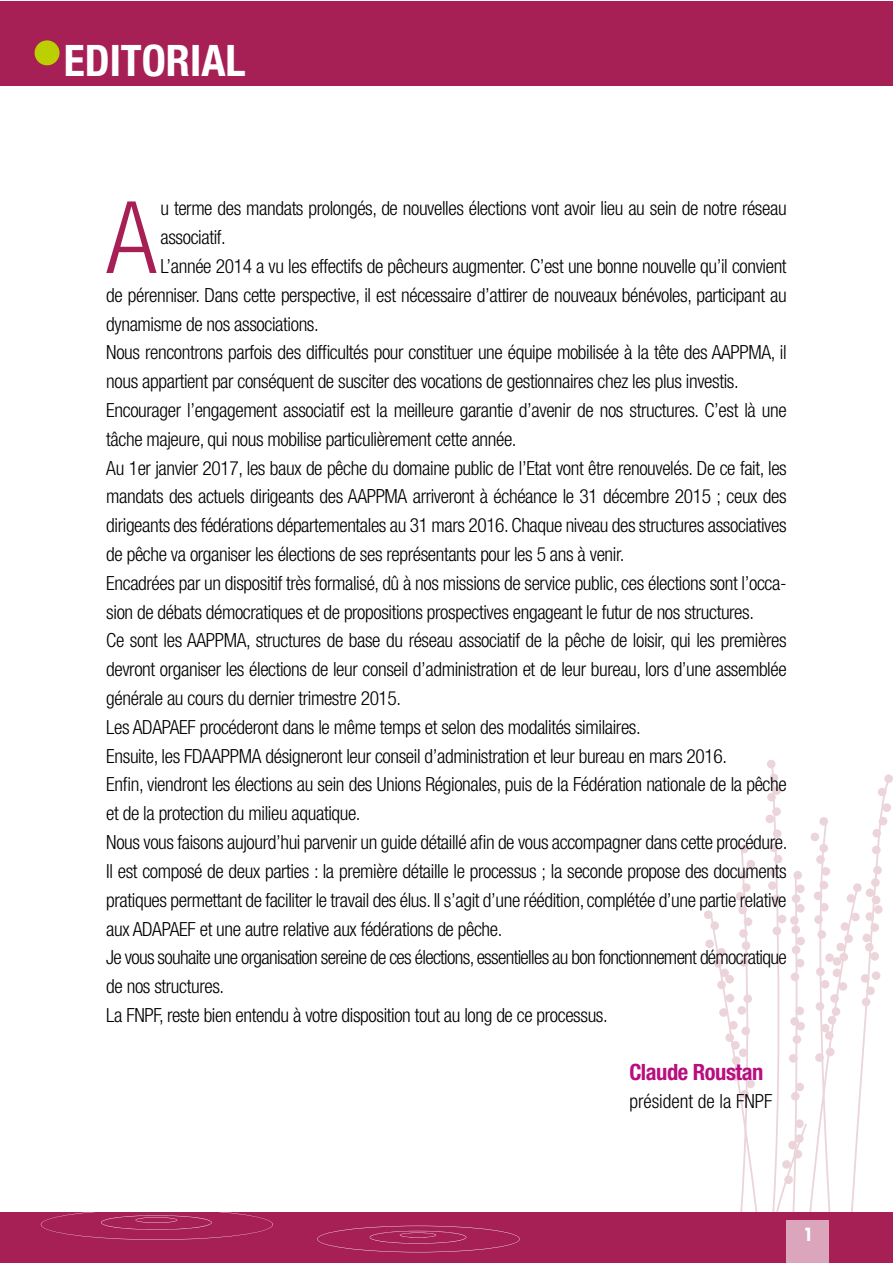
<style>
.page{position:relative;width:893px;height:1263px;background:#fff}
.page>*{position:absolute;margin:0;border:0;box-sizing:border-box;transform-origin:0 0}
.t1{font:300 condensed 100.2px "Helvetica Neue";color:#a62055}
.t2{font:700 condensed 43.5px "Helvetica Neue";color:#fff}
.t3{font:700 condensed 22.5px "Helvetica Neue";letter-spacing:-.02em;color:#b80e80}
.t4{font:300 condensed 19.5px "Helvetica Neue";letter-spacing:-.02em;color:#000}
.t5{font:300 condensed 19.5px "Helvetica Neue";color:#000}
.t6{font:700 19.5px "Aero Matics Display";color:#fff}
</style>
<div class="page">
<div style="left:0;top:1px;width:892px;height:84px;background:#a62055"></div>
<div style="left:35px;top:40px;width:25px;height:25px;background:#bccf00;border-radius:50%"></div>
<div style="left:704px;top:910px;width:8px;height:9px;background:#ecd5da;border-radius:50%"></div>
<div style="left:705px;top:939px;width:9px;height:9px;background:#ecd5da;border-radius:50%"></div>
<div style="left:767px;top:760px;width:8px;height:8px;background:#ecd5da;border-radius:50%"></div>
<div style="left:884px;top:774px;width:8px;height:9px;background:#ecd5da;border-radius:50%"></div>
<svg style="left:710px;top:764px;width:180px;height:448px"></svg>
<div style="left:0;top:1212px;width:892px;height:51px;background:#a62055"></div>
<svg style="left:317px;top:1226px;width:203px;height:26px"></svg>
<svg style="left:41px;top:1212px;width:232px;height:28px"></svg>
<div style="left:787px;top:1220px;width:42px;height:43px;background:#dba5bb"></div>
<h2 class="t2" style="left:64px;top:34px;width:183px">EDITORIAL</h2>
<h1 class="t1" style="left:106px;top:180px;width:52px">A</h1>
<p class="t4" style="left:160px;top:197px;width:628px">u terme des mandats prolongés, de nouvelles élections vont avoir lieu au sein de notre réseau</p>
<p class="t4" style="left:160px;top:226px;width:67px">associatif.</p>
<p class="t4" style="left:160px;top:255px;width:628px">L’année 2014 a vu les effectifs de pêcheurs augmenter. C’est une bonne nouvelle qu’il convient</p>
<p class="t4" style="left:106px;top:284px;width:682px">de pérenniser. Dans cette perspective, il est nécessaire d’attirer de nouveaux bénévoles, participant au</p>
<p class="t4" style="left:106px;top:312px;width:214px">dynamisme de nos associations.</p>
<p class="t4" style="left:106px;top:341px;width:682px">Nous rencontrons parfois des difficultés pour constituer une équipe mobilisée à la tête des AAPPMA, il</p>
<p class="t4" style="left:106px;top:370px;width:634px">nous appartient par conséquent de susciter des vocations de gestionnaires chez les plus investis.</p>
<p class="t4" style="left:106px;top:399px;width:682px">Encourager l’engagement associatif est la meilleure garantie d’avenir de nos structures. C’est là une</p>
<p class="t4" style="left:106px;top:428px;width:412px">tâche majeure, qui nous mobilise particulièrement cette année.</p>
<p class="t4" style="left:106px;top:457px;width:682px">Au 1er janvier 2017, les baux de pêche du domaine public de l’Etat vont être renouvelés. De ce fait, les</p>
<p class="t4" style="left:106px;top:485px;width:682px">mandats des actuels dirigeants des AAPPMA arriveront à échéance le 31 décembre 2015 ; ceux des</p>
<p class="t4" style="left:106px;top:514px;width:682px">dirigeants des fédérations départementales au 31 mars 2016. Chaque niveau des structures associatives</p>
<p class="t4" style="left:106px;top:543px;width:519px">de pêche va organiser les élections de ses représentants pour les 5 ans à venir.</p>
<p class="t4" style="left:106px;top:572px;width:682px">Encadrées par un dispositif très formalisé, dû à nos missions de service public, ces élections sont l’occa-</p>
<p class="t4" style="left:106px;top:601px;width:649px">sion de débats démocratiques et de propositions prospectives engageant le futur de nos structures.</p>
<p class="t4" style="left:106px;top:629px;width:682px">Ce sont les AAPPMA, structures de base du réseau associatif de la pêche de loisir, qui les premières</p>
<p class="t4" style="left:106px;top:658px;width:682px">devront organiser les élections de leur conseil d’administration et de leur bureau, lors d’une assemblée</p>
<p class="t4" style="left:106px;top:687px;width:296px">générale au cours du dernier trimestre 2015.</p>
<p class="t4" style="left:106px;top:716px;width:536px">Les ADAPAEF procéderont dans le même temps et selon des modalités similaires.</p>
<p class="t4" style="left:106px;top:745px;width:622px">Ensuite, les FDAAPPMA désigneront leur conseil d’administration et leur bureau en mars 2016.</p>
<p class="t4" style="left:106px;top:773px;width:682px">Enfin, viendront les élections au sein des Unions Régionales, puis de la Fédération nationale de la pêche</p>
<p class="t4" style="left:106px;top:802px;width:256px">et de la protection du milieu aquatique.</p>
<p class="t4" style="left:106px;top:831px;width:683px">Nous vous faisons aujourd’hui parvenir un guide détaillé afin de vous accompagner dans cette procédure.</p>
<p class="t4" style="left:106px;top:860px;width:682px">Il est composé de deux parties : la première détaille le processus ; la seconde propose des documents</p>
<p class="t4" style="left:106px;top:889px;width:682px">pratiques permettant de faciliter le travail des élus. Il s’agit d’une réédition, complétée d’une partie relative</p>
<p class="t4" style="left:106px;top:917px;width:398px">aux ADAPAEF et une autre relative aux fédérations de pêche.</p>
<p class="t4" style="left:106px;top:946px;width:682px">Je vous souhaite une organisation sereine de ces élections, essentielles au bon fonctionnement démocratique</p>
<p class="t4" style="left:106px;top:975px;width:119px">de nos structures.</p>
<p class="t4" style="left:106px;top:1004px;width:503px">La FNPF, reste bien entendu à votre disposition tout au long de ce processus.</p>
<p class="t3" style="left:629px;top:1058px;width:136px">Claude Roustan</p>
<p class="t5" style="left:629px;top:1090px;width:145px">président de la FNPF</p>
<p class="t6" style="left:805px;top:1223px;width:8px">1</p>
</div>
